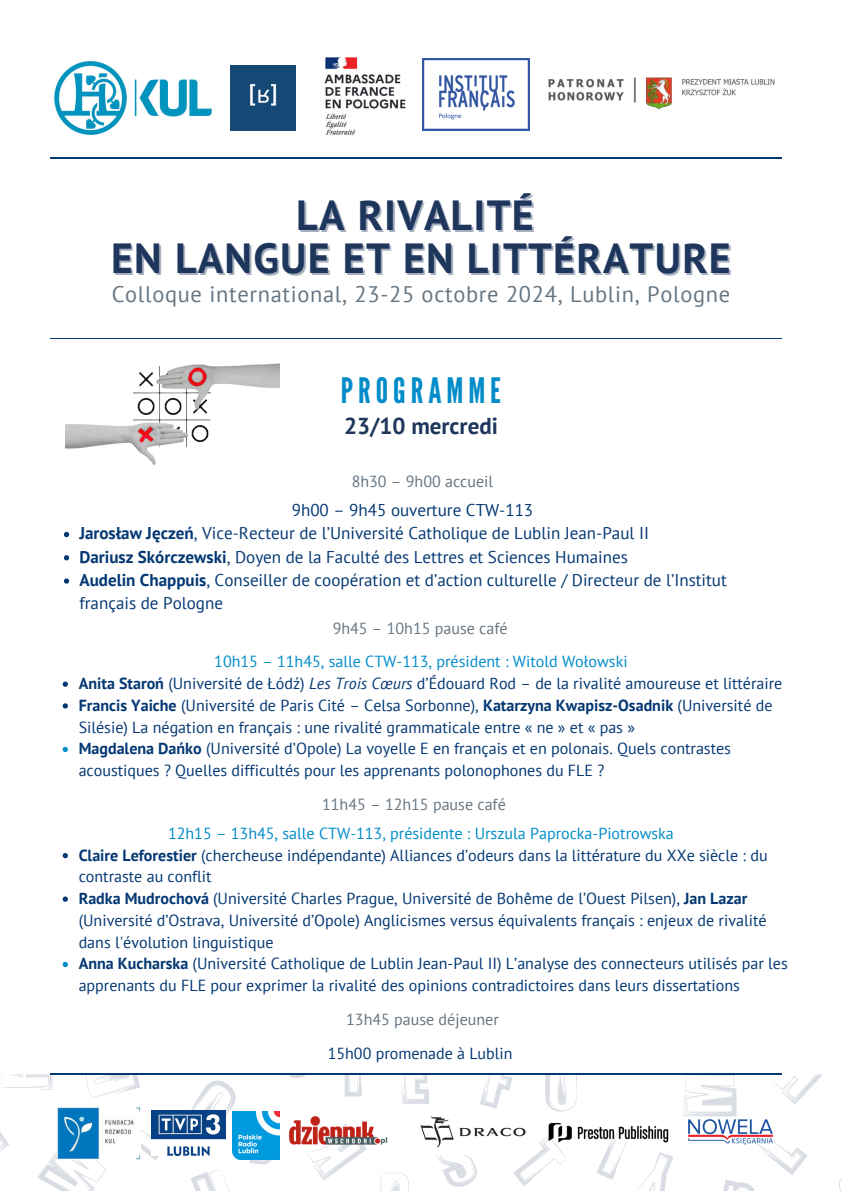
<style>
.page{position:relative;width:842px;height:1191px;background:#fff}
.page>*{position:absolute;margin:0;border:0;box-sizing:border-box;transform-origin:0 0}
.t1{font:700 42px "PT Sans";letter-spacing:.03em;color:#1e365c}
.t2{font:35px "League Gothic";letter-spacing:.14em;color:#008cc8}
.t3{font:700 23px "PT Sans";color:#1e365c}
.t4{font:22.5px "PT Sans";letter-spacing:.03em;color:#657582}
.t5{font:17px/23.2px "PT Sans";color:#043873}
.t6{font:16px/21.8px "PT Sans";color:#043873}
.t7{font:16px "PT Sans";color:#008cc8}
.t8{font:16px "PT Sans";color:#657582}
.s1{font-weight:700}
.s2{font-style:italic}
</style>
<div class="page">
<img style="left:65px;top:363px;width:215px;height:102px">
<svg style="left:64px;top:532px;width:5px;height:5px"></svg>
<svg style="left:64px;top:555px;width:5px;height:5px"></svg>
<svg style="left:64px;top:578px;width:5px;height:5px"></svg>
<svg style="left:63px;top:681px;width:5px;height:5px"></svg>
<svg style="left:63px;top:703px;width:5px;height:5px"></svg>
<svg style="left:63px;top:746px;width:5px;height:6px"></svg>
<svg style="left:63px;top:853px;width:5px;height:5px"></svg>
<svg style="left:63px;top:896px;width:5px;height:5px"></svg>
<svg style="left:63px;top:961px;width:5px;height:5px"></svg>
<img style="left:324px;top:57px;width:135px;height:78px">
<img style="left:511px;top:77px;width:264px;height:54px">
<img style="left:422px;top:58px;width:108px;height:72px">
<img style="left:54px;top:61px;width:182px;height:74px">
<img style="left:231px;top:66px;width:64px;height:64px">
<svg style="left:50px;top:157px;width:732px;height:1px"></svg>
<svg style="left:50px;top:338px;width:732px;height:1px"></svg>
<svg style="left:839px;top:1178px;width:3px;height:12px"></svg>
<svg style="left:0;top:1073px;width:823px;height:117px"></svg>
<img style="left:58px;top:1106px;width:82px;height:53px">
<img style="left:152px;top:1110px;width:73px;height:44px">
<img style="left:232px;top:1111px;width:47px;height:47px">
<img style="left:414px;top:1108px;width:117px;height:46px">
<img style="left:686px;top:1117px;width:89px;height:29px">
<img style="left:538px;top:1113px;width:141px;height:36px">
<img style="left:280px;top:1095px;width:114px;height:81px">
<p class="t1" style="left:296px;top:187px;width:239px">LA RIVALITÉ</p>
<p class="t1" style="left:111px;top:230px;width:621px">EN LANGUE ET EN LITTÉRATURE</p>
<p class="t4" style="left:112px;top:279px;width:620px">Colloque international, 23-25 octobre 2024, Lublin, Pologne</p>
<p class="t2" style="left:341px;top:370px;width:162px">PROGRAMME</p>
<p class="t3" style="left:344px;top:410px;width:155px">23/10 mercredi</p>
<p class="t8" style="left:352px;top:471px;width:143px">8h30 – 9h00 accueil</p>
<p class="t5" style="left:292px;top:498px;width:243px">9h00 – 9h45 ouverture CTW-113</p>
<p class="t5" style="left:79px;top:521px;width:571px"><span class="s1">Jarosław Jęczeń</span>, Vice-Recteur de l’Université Catholique de Lublin Jean-Paul II</p>
<p class="t5" style="left:79px;top:544px;width:550px"><span class="s1">Dariusz Skórczewski</span>, Doyen de la Faculté des Lettres et Sciences Humaines</p>
<p class="t5" style="left:79px;top:568px;width:649px"><span class="s1">Audelin Chappuis</span>, Conseiller de coopération et d’action culturelle / Directeur de l’Institut français de Pologne</p>
<p class="t8" style="left:333px;top:617px;width:177px">9h45 – 10h15 pause café</p>
<h1 class="t7" style="left:214px;top:651px;width:415px">10h15 – 11h45, salle CTW-113, président : Witold Wołowski</h1>
<h4 class="t6" style="left:79px;top:672px;width:705px"><span class="s1">Anita Staroń</span> (Université de Łódź) <span class="s2">Les Trois Cœurs</span> d’Édouard Rod – de la rivalité amoureuse et littéraire</h4>
<p class="t6" style="left:79px;top:694px;width:695px"><span class="s1">Francis Yaiche</span> (Université de Paris Cité – Celsa Sorbonne), <span class="s1">Katarzyna Kwapisz-Osadnik</span> (Université de<br>Silésie) La négation en français : une rivalité grammaticale entre « ne » et « pas »</p>
<p class="t6" style="left:79px;top:737px;width:654px"><span class="s1">Magdalena Dańko</span> (Université d’Opole) La voyelle E en français et en polonais. Quels contrastes acoustiques ? Quelles difficultés pour les apprenants polonophones du FLE ?</p>
<p class="t8" style="left:322px;top:794px;width:185px">11h45 – 12h15 pause café</p>
<h2 class="t7" style="left:168px;top:822px;width:507px">12h15 – 13h45, salle CTW-113, présidente : Urszula Paprocka-Piotrowska</h2>
<h3 class="t6" style="left:79px;top:843px;width:690px"><span class="s1">Claire Leforestier</span> (chercheuse indépendante) Alliances d’odeurs dans la littérature du XXe siècle : du contraste au conflit</h3>
<p class="t6" style="left:79px;top:887px;width:689px"><span class="s1">Radka Mudrochová</span> (Université Charles Prague, Université de Bohême de l’Ouest Pilsen), <span class="s1">Jan Lazar </span>(Université d’Ostrava, Université d’Opole) Anglicismes versus équivalents français : enjeux de rivalité dans l'évolution linguistique</p>
<p class="t6" style="left:79px;top:952px;width:711px"><span class="s1">Anna Kucharska</span> (Université Catholique de Lublin Jean-Paul II) L’analyse des connecteurs utilisés par les apprenants du FLE pour exprimer la rivalité des opinions contradictoires dans leurs dissertations</p>
<p class="t8" style="left:346px;top:1008px;width:154px">13h45 pause déjeuner</p>
<p class="t6" style="left:328px;top:1041px;width:186px">15h00 promenade à Lublin</p>
</div>
